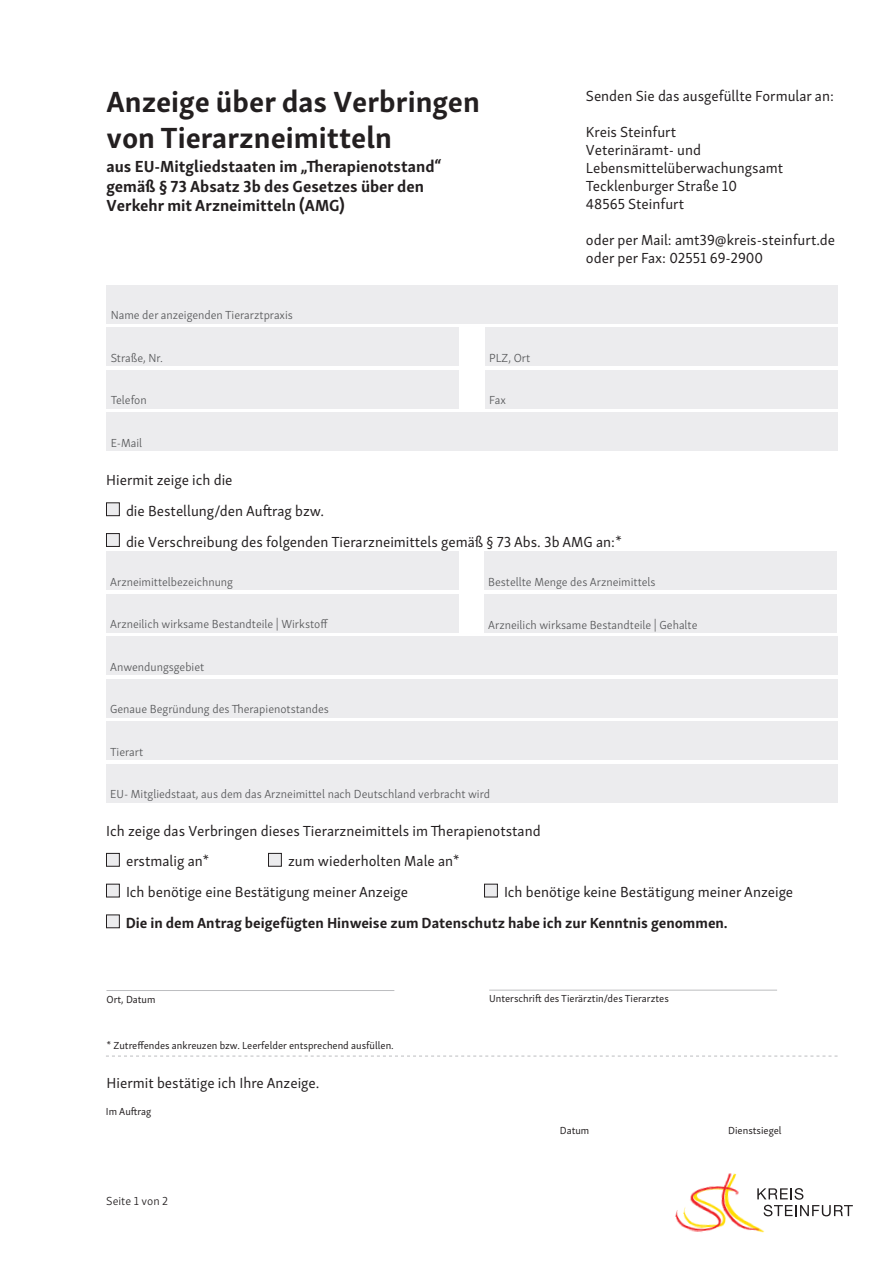
<style>
.page{position:relative;width:893px;height:1263px;background:#fff}
.page>*{position:absolute;margin:0;border:0;box-sizing:border-box;transform-origin:0 0}
.t1{font:700 30px/36px "Skolar Sans Latn";color:#231f20}
.t2{font:700 16.5px/19.8px "Skolar Sans Latn";color:#231f20}
.t3{font:15px/18px "Skolar Sans Latn";color:#231f20}
.t4{font:700 15px "Skolar Sans Latn";color:#231f20}
.t5{font:300 12px "Skolar Sans Latn";color:#57585a}
.t6{font:300 12px "Skolar Sans Latn";color:#231f20}
.t7{font:10.5px "Skolar Sans Latn";color:#231f20}
</style>
<div class="page">
<svg style="left:773px;top:1188px;width:80px;height:28px"></svg>
<img style="left:675px;top:1173px;width:98px;height:60px">
<div style="left:106px;top:370px;width:353px;height:38px;background:#ececee"></div>
<div style="left:106px;top:413px;width:732px;height:38px;background:#ececee"></div>
<div style="left:485px;top:328px;width:353px;height:38px;background:#ececee"></div>
<div style="left:485px;top:370px;width:353px;height:38px;background:#ececee"></div>
<div style="left:106px;top:328px;width:353px;height:38px;background:#ececee"></div>
<div style="left:106px;top:285px;width:732px;height:38px;background:#ececee"></div>
<hr style="left:106px;top:990px;width:288px;height:1px;background:#bcbdc0">
<hr style="left:489px;top:990px;width:288px;height:1px;background:#bcbdc0">
<svg style="left:106px;top:1056px;width:732px;height:1px"></svg>
<div style="left:106px;top:853px;width:13px;height:13px;background:#ececee"></div>
<div style="left:106px;top:853px;width:14px;height:13px;border:1px solid #231f20"></div>
<div style="left:268px;top:853px;width:13px;height:13px;background:#ececee"></div>
<div style="left:268px;top:853px;width:14px;height:13px;border:1px solid #231f20"></div>
<div style="left:106px;top:884px;width:13px;height:13px;background:#ececee"></div>
<div style="left:106px;top:884px;width:14px;height:13px;border:1px solid #231f20"></div>
<div style="left:484px;top:884px;width:13px;height:13px;background:#ececee"></div>
<div style="left:484px;top:884px;width:14px;height:13px;border:1px solid #231f20"></div>
<div style="left:106px;top:915px;width:13px;height:13px;background:#ececee"></div>
<div style="left:106px;top:915px;width:14px;height:13px;border:1px solid #231f20"></div>
<div style="left:106px;top:503px;width:13px;height:13px;background:#ececee"></div>
<div style="left:106px;top:503px;width:14px;height:13px;border:1px solid #231f20"></div>
<div style="left:106px;top:534px;width:13px;height:12px;background:#ececee"></div>
<div style="left:106px;top:533px;width:14px;height:14px;border:1px solid #231f20"></div>
<div style="left:106px;top:594px;width:353px;height:38px;background:#ececee"></div>
<div style="left:484px;top:595px;width:353px;height:38px;background:#ececee"></div>
<div style="left:484px;top:551px;width:353px;height:39px;background:#ececee"></div>
<div style="left:106px;top:551px;width:353px;height:39px;background:#ececee"></div>
<div style="left:106px;top:636px;width:731px;height:39px;background:#ececee"></div>
<div style="left:106px;top:722px;width:731px;height:38px;background:#ececee"></div>
<div style="left:106px;top:764px;width:731px;height:38px;background:#ececee"></div>
<div style="left:106px;top:679px;width:731px;height:38px;background:#ececee"></div>
<h1 class="t1" style="left:106px;top:81px;width:375px">Anzeige über das Verbringen von Tierarzneimitteln</h1>
<p class="t2" style="left:106px;top:155px;width:337px">aus EU-Mitgliedstaaten im „Therapienotstand“ gemäß § 73 Absatz 3b des Gesetzes über den<br>Verkehr mit Arzneimitteln (AMG)</p>
<p class="t5" style="left:111px;top:306px;width:184px">Name der anzeigenden Tierarztpraxis</p>
<p class="t5" style="left:111px;top:349px;width:54px">Straße, Nr.</p>
<p class="t5" style="left:111px;top:391px;width:38px">Telefon</p>
<p class="t5" style="left:111px;top:434px;width:33px">E-Mail</p>
<p class="t5" style="left:489px;top:349px;width:43px">PLZ, Ort</p>
<p class="t5" style="left:489px;top:391px;width:18px">Fax</p>
<p class="t3" style="left:586px;top:85px;width:249px">Senden Sie das ausgefüllte Formular an:</p>
<p class="t3" style="left:586px;top:121px;width:199px">Kreis Steinfurt<br>Veterinäramt- und<br>Lebensmittelüberwachungsamt<br>Tecklenburger Straße 10<br>48565 Steinfurt</p>
<p class="t3" style="left:586px;top:229px;width:251px">oder per Mail: amt39@kreis-steinfurt.de oder per Fax: 02551 69-2900</p>
<p class="t3" style="left:126px;top:463px;width:497px;line-height:30.8px;text-indent:-20px">Hiermit zeige ich die<br>die Bestellung/den Auftrag bzw.<br>die Verschreibung des folgenden Tierarzneimittels gemäß § 73 Abs. 3b AMG an:*</p>
<p class="t5" style="left:110px;top:572px;width:124px">Arzneimittelbezeichnung</p>
<p class="t5" style="left:488px;top:572px;width:169px">Bestellte Menge des Arzneimittels</p>
<p class="t5" style="left:110px;top:615px;width:219px">Arzneilich wirksame Bestandteile | Wirkstoff</p>
<p class="t5" style="left:488px;top:616px;width:211px">Arzneilich wirksame Bestandteile | Gehalte</p>
<p class="t5" style="left:110px;top:658px;width:96px">Anwendungsgebiet</p>
<p class="t5" style="left:110px;top:700px;width:220px">Genaue Begründung des Therapienotstandes</p>
<p class="t5" style="left:110px;top:743px;width:35px">Tierart</p>
<p class="t5" style="left:110px;top:785px;width:381px">EU- Mitgliedstaat, aus dem das Arzneimittel nach Deutschland verbracht wird</p>
<p class="t3" style="left:126px;top:814px;width:416px;line-height:30.8px;text-indent:-20px">Ich zeige das Verbringen dieses Tierarzneimittels im Therapienotstand erstmalig an*</p>
<p class="t3" style="left:126px;top:845px;width:335px;line-height:30.8px;text-indent:162px">zum wiederholten Male an*<br>Ich benötige eine Bestätigung meiner Anzeige</p>
<p class="t3" style="left:504px;top:882px;width:291px">Ich benötige keine Bestätigung meiner Anzeige</p>
<p class="t4" style="left:126px;top:911px;width:604px">Die in dem Antrag beigefügten Hinweise zum Datenschutz habe ich zur Kenntnis genommen.</p>
<p class="t7" style="left:106px;top:991px;width:51px">Ort, Datum</p>
<p class="t7" style="left:489px;top:991px;width:181px">Unterschrift des Tierärztin/des Tierarztes</p>
<p class="t7" style="left:106px;top:1037px;width:289px">* Zutreffendes ankreuzen bzw. Leerfelder entsprechend ausfüllen.</p>
<p class="t3" style="left:106px;top:1073px;width:215px">Hiermit bestätige ich Ihre Anzeige.</p>
<p class="t7" style="left:106px;top:1103px;width:47px">Im Auftrag</p>
<p class="t6" style="left:106px;top:1192px;width:63px">Seite 1 von 2</p>
<p class="t7" style="left:560px;top:1123px;width:31px">Datum</p>
<p class="t7" style="left:728px;top:1123px;width:55px">Dienstsiegel</p>
</div>
